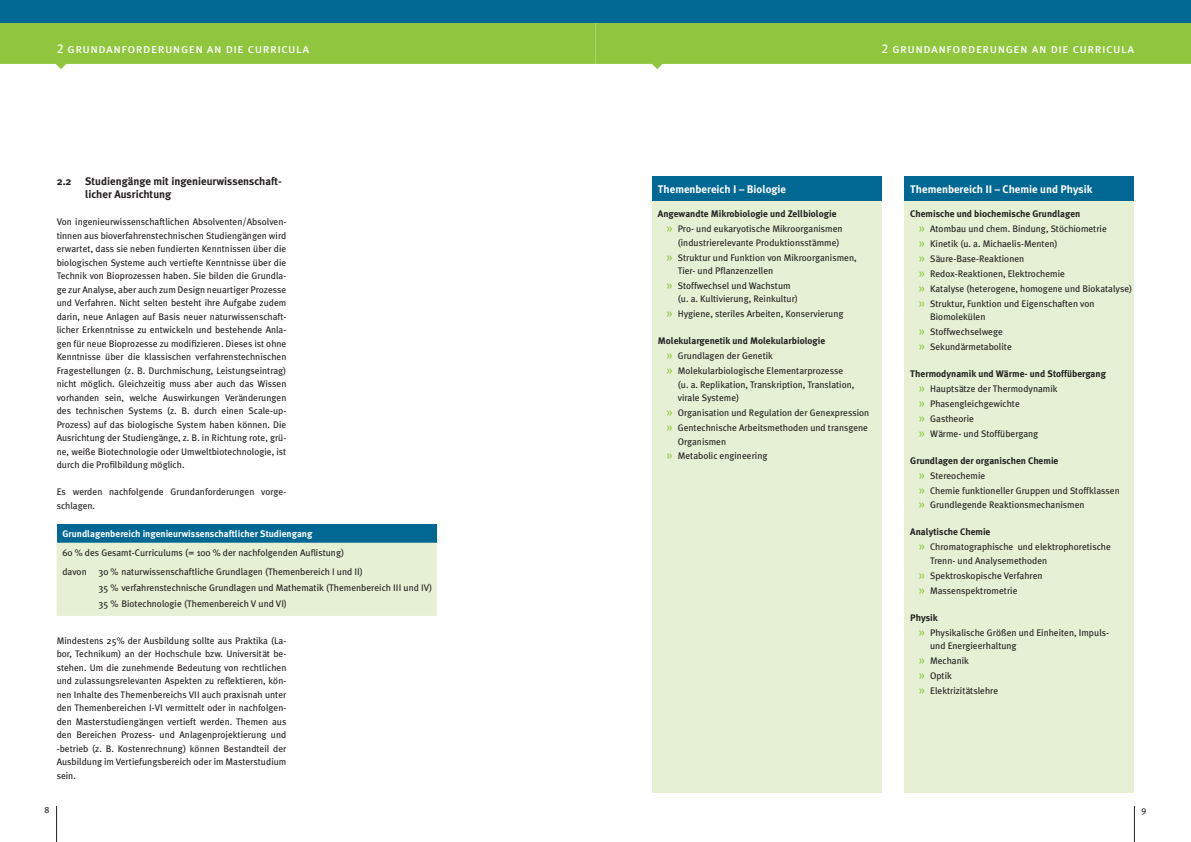
<style>
.page{position:relative;width:1191px;height:842px;background:#fff}
.page>*{position:absolute;margin:0;border:0;box-sizing:border-box;transform-origin:0 0}
.t1{font:13px "Meta Plus Book Caps";letter-spacing:.035em;color:#fff}
.t2{font:700 11px/13.5px "Meta Plus";color:#231f20}
.t3{font:700 11px "Meta Plus";color:#fff}
.t4{font:9.5px/13.5px "Meta Plus";color:#231f20}
.t5{font:700 9.5px/14.9px "Meta Plus";color:#231f20}
.t6{font:700 9.5px "Meta Plus";color:#fff}
.t7{font:9px "Meta Plus";color:#231f20}
.s1{font-weight:400;font-size:12px;color:#8fc63e}
.s2{font-weight:400}
.s3{font-size:12px;color:#8fc63e}
.s4{font-weight:700}
</style>
<div class="page">
<svg style="left:0;top:23px;width:595px;height:46px;background:#9bcc53"></svg>
<svg style="left:595px;top:23px;width:596px;height:46px;background:#9bcc53"></svg>
<div style="left:0;top:0;width:595px;height:23px;background:#006893"></div>
<div style="left:595px;top:0;width:596px;height:23px;background:#006893"></div>
<hr style="left:56px;top:806px;width:1px;height:36px;background:#231f20">
<hr style="left:1134px;top:806px;width:1px;height:36px;background:#231f20">
<div style="left:57px;top:524px;width:380px;height:19px;background:#006893"></div>
<div style="left:57px;top:543px;width:380px;height:73px;background:#e5f0d4"></div>
<div style="left:652px;top:176px;width:230px;height:616px;background:#e5f0d4"></div>
<div style="left:652px;top:176px;width:230px;height:25px;background:#006893"></div>
<div style="left:904px;top:176px;width:230px;height:616px;background:#e5f0d4"></div>
<div style="left:904px;top:176px;width:230px;height:25px;background:#006893"></div>
<h1 class="t1" style="left:57px;top:41px;width:254px">2 grundanforderungen an die curricula</h1>
<h1 class="t1" style="left:881px;top:41px;width:254px">2 grundanforderungen an die curricula</h1>
<p class="t2" style="left:85px;top:174px;width:198px;text-indent:-28px">2.2 Studiengänge mit ingenieurwissenschaft&shy;licher Ausrichtung</p>
<p class="t4" style="left:57px;top:215px;width:231px;text-align:justify">Von ingenieurwissenschaftlichen Absolventen/Absolven&shy;tinnen aus bioverfahrenstechnischen Studiengängen wird erwartet, dass sie neben fundierten Kenntnissen über die biologischen Systeme auch vertiefte Kenntnisse über die Technik von Bioprozessen haben. Sie bilden die Grundla&shy;ge zur Analyse, aber auch zum Design neuartiger Prozesse und Verfahren. Nicht selten besteht ihre Aufgabe zudem darin, neue Anlagen auf Basis neuer naturwissenschaft&shy;licher Erkenntnisse zu entwickeln und bestehende Anla&shy;gen für neue Bioprozesse zu modifizieren. Dieses ist ohne Kenntnisse über die klassischen verfahrenstechnischen Fragestellungen (z. B. Durchmischung, Leistungseintrag) nicht möglich. Gleichzeitig muss aber auch das Wissen vorhanden sein, welche Auswirkungen Veränderungen des technischen Systems (z. B. durch einen Scale-up-Prozess) auf das biologische System haben können. Die Ausrichtung der Studiengänge, z. B. in Richtung rote, grü&shy;ne, weiße Biotechnologie oder Umweltbiotechnologie, ist durch die Profilbildung möglich.</p>
<p class="t4" style="left:57px;top:485px;width:231px">Es werden nachfolgende Grundanforderungen vorge&shy;schlagen.</p>
<p class="t6" style="left:62px;top:528px;width:251px">Grundlagenbereich ingenieurwissenschaftlicher Studiengang</p>
<p class="t4" style="left:62px;top:543px;width:302px;line-height:18.8px">60 % des Gesamt-Curriculums (= 100 % der nachfolgenden Auflistung) davon 30 % naturwissenschaftliche Grundlagen (Themenbereich I und II)</p>
<p class="t4" style="left:98px;top:579px;width:335px;line-height:16.3px">35 % verfahrenstechnische Grundlagen und Mathematik (Themenbereich III und IV)<br>35 % Biotechnologie (Themenbereich V und VI)</p>
<p class="t4" style="left:57px;top:633px;width:231px;text-align:justify">Mindestens 25% der Ausbildung sollte aus Praktika (La&shy;bor, Technikum) an der Hochschule bzw. Universität be&shy;stehen. Um die zunehmende Bedeutung von rechtlichen und zulassungsrelevanten Aspekten zu reflektieren, kön&shy;nen Inhalte des Themenbereichs VII auch praxisnah unter den Themenbereichen I-VI vermittelt oder in nachfolgen&shy;den Masterstudiengängen vertieft werden. Themen aus den Bereichen Prozess- und Anlagenprojektierung und -betrieb (z. B. Kostenrechnung) können Bestandteil der Ausbildung im Vertiefungsbereich oder im Masterstudium sein.</p>
<p class="t3" style="left:658px;top:183px;width:130px">Themenbereich I – Biologie</p>
<p class="t5" style="left:666px;top:206px;width:178px;text-indent:-9px">Angewandte Mikrobiologie und Zellbiologie <span class="s1">»</span> <span class="s2">Pro- und eukaryotische Mikroorganismen</span></p>
<p class="t4" style="left:666px;top:235px;width:192px;line-height:14.9px;text-indent:11px">(industrierelevante Produktionsstämme)<br><span class="s3">»</span> Struktur und Funktion von Mikroorganismen,</p>
<p class="t4" style="left:666px;top:263px;width:126px;line-height:14.9px;text-indent:11px">Tier- und Pflanzenzellen<br><span class="s3">»</span> Stoffwechsel und Wachstum</p>
<p class="t4" style="left:666px;top:292px;width:179px;line-height:14.9px;text-indent:11px">(u. a. Kultivierung, Reinkultur)<br><span class="s3">»</span> Hygiene, steriles Arbeiten, Konservierung</p>
<p class="t4" style="left:666px;top:333px;width:178px;line-height:14.9px;text-indent:-9px"><span class="s4">Molekulargenetik und Molekularbiologie<br></span><span class="s3">»</span> Grundlagen der Genetik<br><span class="s3">»</span> Molekularbiologische Elementarprozesse</p>
<p class="t4" style="left:677px;top:378px;width:178px">(u. a. Replikation, Transkription, Translation, virale Systeme)</p>
<p class="t4" style="left:666px;top:405px;width:204px;line-height:14.9px"><span class="s3">»</span> Organisation und Regulation der Genexpression <span class="s3">»</span> Gentechnische Arbeitsmethoden und transgene</p>
<p class="t4" style="left:666px;top:434px;width:102px;line-height:14.9px;text-indent:11px">Organismen<br><span class="s3">»</span> Metabolic engineering</p>
<p class="t3" style="left:910px;top:183px;width:184px">Themenbereich II – Chemie und Physik</p>
<p class="t4" style="left:918px;top:206px;width:215px;line-height:14.9px;text-indent:-9px"><span class="s4">Chemische und biochemische Grundlagen<br></span><span class="s3">»</span> Atombau und chem. Bindung, Stöchiometrie<br><span class="s3">»</span> Kinetik (u. a. Michaelis-Menten)<br><span class="s3">»</span> Säure-Base-Reaktionen<br><span class="s3">»</span> Redox-Reaktionen, Elektrochemie<br><span class="s3">»</span> Katalyse (heterogene, homogene und Biokatalyse) <span class="s3">»</span> Struktur, Funktion und Eigenschaften von</p>
<p class="t4" style="left:918px;top:309px;width:95px;line-height:14.9px;text-indent:11px">Biomolekülen<br><span class="s3">»</span> Stoffwechselwege<br><span class="s3">»</span> Sekundärmetabolite</p>
<p class="t4" style="left:918px;top:366px;width:189px;line-height:14.9px;text-indent:-9px"><span class="s4">Thermodynamik und Wärme- und Stoffübergang </span><span class="s3">»</span> Hauptsätze der Thermodynamik<br><span class="s3">»</span> Phasengleichgewichte<br><span class="s3">»</span> Gastheorie<br><span class="s3">»</span> Wärme- und Stoffübergang</p>
<p class="t4" style="left:918px;top:453px;width:202px;line-height:14.9px;text-indent:-9px"><span class="s4">Grundlagen der organischen Chemie<br></span><span class="s3">»</span> Stereochemie<br><span class="s3">»</span> Chemie funktioneller Gruppen und Stoffklassen <span class="s3">»</span> Grundlegende Reaktionsmechanismen</p>
<p class="t4" style="left:918px;top:525px;width:194px;line-height:14.9px;text-indent:-9px"><span class="s4">Analytische Chemie<br></span><span class="s3">»</span> Chromatographische und elektrophoretische</p>
<p class="t4" style="left:918px;top:553px;width:130px;line-height:14.9px;text-indent:11px">Trenn- und Analysemethoden <span class="s3">»</span> Spektroskopische Verfahren <span class="s3">»</span> Massenspektrometrie</p>
<p class="t4" style="left:918px;top:610px;width:192px;line-height:14.9px;text-indent:-9px"><span class="s4">Physik<br></span><span class="s3">»</span> Physikalische Größen und Einheiten, Impuls-</p>
<p class="t4" style="left:918px;top:638px;width:99px;line-height:14.9px;text-indent:11px">und Energieerhaltung <span class="s3">»</span> Mechanik<br><span class="s3">»</span> Optik<br><span class="s3">»</span> Elektrizitätslehre</p>
<p class="t7" style="left:45px;top:805px;width:6px">8</p>
<p class="t7" style="left:1141px;top:805px;width:6px">9</p>
</div>
